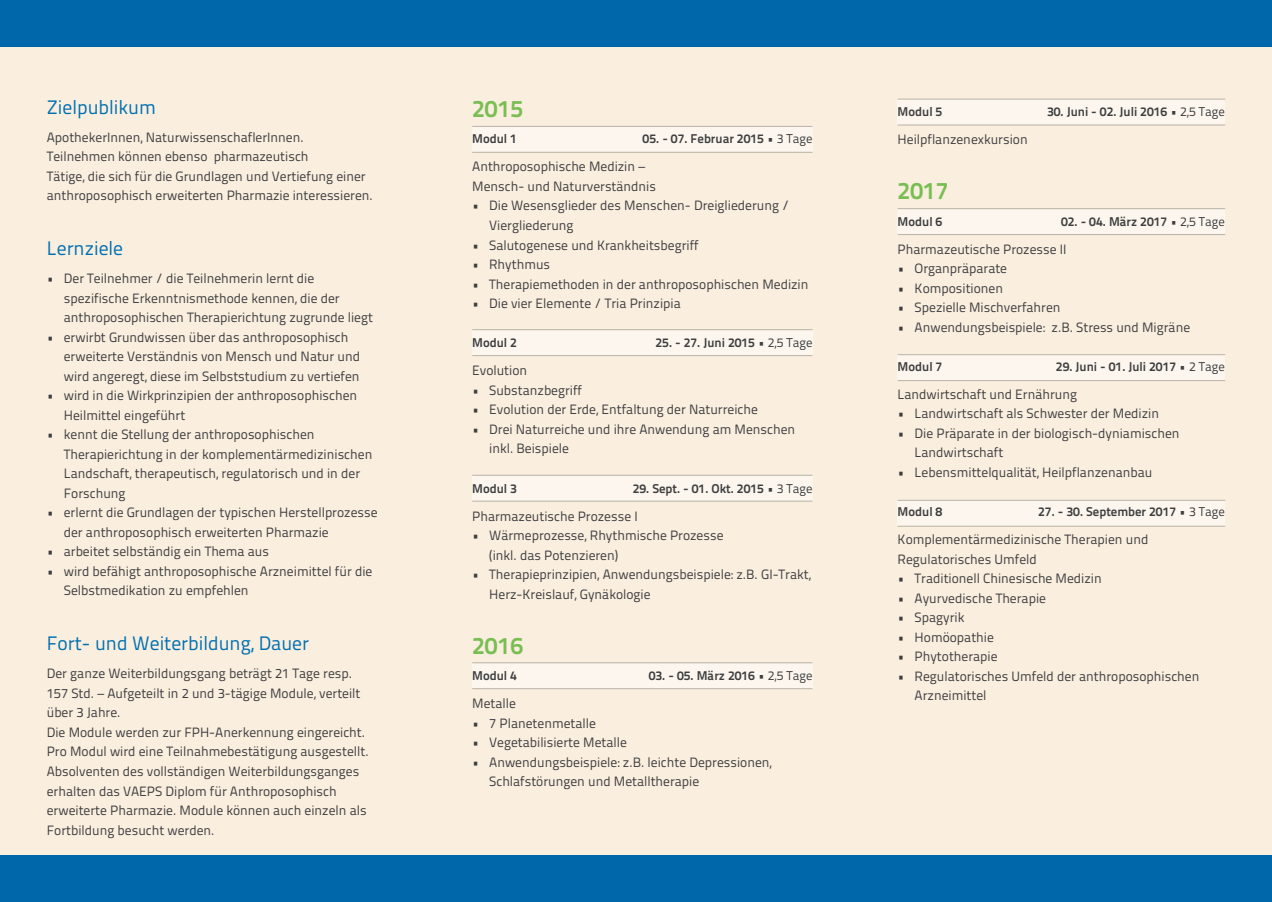
<style>
.page{position:relative;width:1272px;height:902px;background:#fff}
.page>*{position:absolute;margin:0;border:0;box-sizing:border-box;transform-origin:0 0}
.t1{font:24px "Titillium Text 25 L 800 wt";color:#79be52}
.t2{font:19.5px "Titillium Text 25 L 400 wt";color:#0070b1}
.t3{font:13.5px/19.5px "Titillium Text 25 L 400 wt";color:#3e3e3f}
.t4{font:12.75px "Titillium Text 25 L 800 wt";color:#3e3e3f}
.s1{font-family:"Titillium Text 25 L 400 wt"}
</style>
<div class="page">
<div style="left:0;top:0;width:1271px;height:901px;background:#faeedf"></div>
<div style="left:0;top:855px;width:1271px;height:46px;background:#0067aa"></div>
<div style="left:472px;top:126px;width:340px;height:26px;background:#fcf6ee"></div>
<hr style="left:472px;top:152px;width:340px;height:1px;background:#b8b3a6">
<hr style="left:472px;top:126px;width:340px;height:1px;background:#b8b3a6">
<div style="left:472px;top:330px;width:340px;height:25px;background:#fcf6ee"></div>
<hr style="left:472px;top:355px;width:340px;height:1px;background:#b8b3a6">
<hr style="left:472px;top:329px;width:340px;height:1px;background:#b8b3a6">
<div style="left:472px;top:475px;width:340px;height:26px;background:#fcf6ee"></div>
<hr style="left:472px;top:501px;width:340px;height:1px;background:#b8b3a6">
<hr style="left:472px;top:475px;width:340px;height:1px;background:#b8b3a6">
<div style="left:897px;top:209px;width:328px;height:25px;background:#fcf6ee"></div>
<hr style="left:897px;top:234px;width:328px;height:1px;background:#b8b3a6">
<hr style="left:897px;top:208px;width:328px;height:1px;background:#b8b3a6">
<div style="left:897px;top:355px;width:328px;height:25px;background:#fcf6ee"></div>
<hr style="left:897px;top:380px;width:328px;height:1px;background:#b8b3a6">
<hr style="left:897px;top:354px;width:328px;height:1px;background:#b8b3a6">
<div style="left:897px;top:500px;width:328px;height:26px;background:#fcf6ee"></div>
<hr style="left:897px;top:526px;width:328px;height:1px;background:#b8b3a6">
<hr style="left:897px;top:500px;width:328px;height:1px;background:#b8b3a6">
<div style="left:472px;top:663px;width:340px;height:25px;background:#fcf6ee"></div>
<hr style="left:472px;top:688px;width:340px;height:1px;background:#b8b3a6">
<hr style="left:472px;top:662px;width:340px;height:1px;background:#b8b3a6">
<div style="left:897px;top:99px;width:328px;height:26px;background:#fcf6ee"></div>
<hr style="left:897px;top:125px;width:328px;height:1px;background:#b8b3a6">
<hr style="left:897px;top:99px;width:328px;height:1px;background:#b8b3a6">
<div style="left:0;top:0;width:1271px;height:47px;background:#0067aa"></div>
<h2 class="t2" style="left:47px;top:92px;width:111px">Zielpublikum</h2>
<p class="t3" style="left:47px;top:126px;width:328px">ApothekerInnen, NaturwissenschaflerInnen.<br>Teilnehmen können ebenso pharmazeutisch<br>Tätige, die sich für die Grundlagen und Vertiefung einer anthroposophisch erweiterten Pharmazie interessieren.</p>
<h2 class="t2" style="left:47px;top:234px;width:78px">Lernziele</h2>
<p class="t3" style="left:64px;top:268px;width:310px;text-indent:-17px">• Der Teilnehmer / die Teilnehmerin lernt die spezifische Erkenntnismethode kennen, die der anthroposophischen Therapierichtung zugrunde liegt</p>
<p class="t3" style="left:64px;top:326px;width:298px;text-indent:-17px">• erwirbt Grundwissen über das anthroposophisch erweiterte Verständnis von Mensch und Natur und wird angeregt, diese im Selbststudium zu vertiefen</p>
<p class="t3" style="left:64px;top:385px;width:295px;text-indent:-17px">• wird in die Wirkprinzipien der anthroposophischen<br>Heilmittel eingeführt</p>
<p class="t3" style="left:64px;top:424px;width:310px;text-indent:-17px">• kennt die Stellung der anthroposophischen Therapierichtung in der komplementärmedizinischen Landschaft, therapeutisch, regulatorisch und in der Forschung</p>
<p class="t3" style="left:64px;top:502px;width:315px;text-indent:-17px">• erlernt die Grundlagen der typischen Herstellprozesse der anthroposophisch erweiterten Pharmazie</p>
<p class="t3" style="left:47px;top:541px;width:224px">• arbeitet selbständig ein Thema aus</p>
<p class="t3" style="left:64px;top:560px;width:310px;text-indent:-17px">• wird befähigt anthroposophische Arzneimittel für die<br>Selbstmedikation zu empfehlen</p>
<h2 class="t2" style="left:47px;top:629px;width:264px">Fort- und Weiterbildung, Dauer</h2>
<p class="t3" style="left:47px;top:663px;width:323px">Der ganze Weiterbildungsgang beträgt 21 Tage resp.<br>157 Std. – Aufgeteilt in 2 und 3-tägige Module, verteilt über 3 Jahre.<br>Die Module werden zur FPH-Anerkennung eingereicht.<br>Pro Modul wird eine Teilnahmebestätigung ausgestellt.<br>Absolventen des vollständigen Weiterbildungsganges erhalten das VAEPS Diplom für Anthroposophisch erweiterte Pharmazie. Module können auch einzeln als Fortbildung besucht werden.</p>
<h1 class="t1" style="left:472px;top:90px;width:52px">2015</h1>
<p class="t4" style="left:472px;top:129px;width:46px">Modul 1</p>
<p class="t4" style="left:642px;top:129px;width:171px">05. - 07. Februar 2015 <span class="s1">• 3 Tage</span></p>
<p class="t3" style="left:472px;top:156px;width:185px">Anthroposophische Medizin –<br>Mensch- und Naturverständnis</p>
<p class="t3" style="left:489px;top:195px;width:302px;text-indent:-17px">• Die Wesensglieder des Menschen- Dreigliederung /<br>Viergliederung</p>
<p class="t3" style="left:472px;top:234px;width:228px">• Salutogenese und Krankheitsbegriff</p>
<p class="t3" style="left:472px;top:254px;width:79px">• Rhythmus</p>
<p class="t3" style="left:472px;top:273px;width:338px">• Therapiemethoden in der anthroposophischen Medizin</p>
<p class="t3" style="left:472px;top:293px;width:210px">• Die vier Elemente / Tria Prinzipia</p>
<p class="t4" style="left:472px;top:333px;width:46px">Modul 2</p>
<p class="t4" style="left:655px;top:333px;width:158px">25. - 27. Juni 2015 <span class="s1">• 2,5 Tage</span></p>
<p class="t3" style="left:472px;top:360px;width:56px">Evolution</p>
<p class="t3" style="left:472px;top:379px;width:111px">• Substanzbegriff</p>
<p class="t3" style="left:472px;top:399px;width:287px">• Evolution der Erde, Entfaltung der Naturreiche</p>
<p class="t3" style="left:489px;top:418px;width:307px;text-indent:-17px">• Drei Naturreiche und ihre Anwendung am Menschen inkl. Beispiele</p>
<p class="t4" style="left:472px;top:478px;width:46px">Modul 3</p>
<p class="t4" style="left:632px;top:478px;width:181px">29. Sept. - 01. Okt. 2015 <span class="s1">• 3 Tage</span></p>
<p class="t3" style="left:472px;top:505px;width:167px">Pharmazeutische Prozesse I</p>
<p class="t3" style="left:489px;top:525px;width:236px;text-indent:-17px">• Wärmeprozesse, Rhythmische Prozesse (inkl. das Potenzieren)</p>
<p class="t3" style="left:489px;top:564px;width:323px;text-indent:-17px">• Therapieprinzipien, Anwendungsbeispiele: z.B. GI-Trakt,<br>Herz-Kreislauf, Gynäkologie</p>
<h1 class="t1" style="left:472px;top:627px;width:52px">2016</h1>
<p class="t4" style="left:472px;top:666px;width:46px">Modul 4</p>
<p class="t4" style="left:648px;top:666px;width:165px">03. - 05. März 2016 <span class="s1">• 2,5 Tage</span></p>
<p class="t3" style="left:472px;top:693px;width:45px">Metalle</p>
<p class="t3" style="left:472px;top:712px;width:125px">• 7 Planetenmetalle</p>
<p class="t3" style="left:472px;top:732px;width:156px">• Vegetabilisierte Metalle</p>
<p class="t3" style="left:489px;top:751px;width:284px;text-indent:-17px">• Anwendungsbeispiele: z.B. leichte Depressionen,<br>Schlafstörungen und Metalltherapie</p>
<p class="t4" style="left:897px;top:102px;width:46px">Modul 5</p>
<p class="t4" style="left:1046px;top:102px;width:179px">30. Juni - 02. Juli 2016 <span class="s1">• 2,5 Tage</span></p>
<p class="t3" style="left:897px;top:129px;width:132px">Heilpflanzenexkursion</p>
<h1 class="t1" style="left:897px;top:172px;width:52px">2017</h1>
<p class="t4" style="left:897px;top:211px;width:46px">Modul 6</p>
<p class="t4" style="left:1060px;top:211px;width:165px">02. - 04. März 2017 <span class="s1">• 2,5 Tage</span></p>
<p class="t3" style="left:897px;top:238px;width:170px">Pharmazeutische Prozesse II</p>
<p class="t3" style="left:897px;top:258px;width:111px">• Organpräparate</p>
<p class="t3" style="left:897px;top:277px;width:107px">• Kompositionen</p>
<p class="t3" style="left:897px;top:297px;width:164px">• Spezielle Mischverfahren</p>
<p class="t3" style="left:897px;top:316px;width:294px">• Anwendungsbeispiele: z.B. Stress und Migräne</p>
<p class="t4" style="left:897px;top:356px;width:46px">Modul 7</p>
<p class="t4" style="left:1055px;top:356px;width:170px">29. Juni - 01. Juli 2017 <span class="s1">• 2 Tage</span></p>
<p class="t3" style="left:897px;top:383px;width:181px">Landwirtschaft und Ernährung</p>
<p class="t3" style="left:897px;top:403px;width:263px">• Landwirtschaft als Schwester der Medizin</p>
<p class="t3" style="left:914px;top:422px;width:266px;text-indent:-17px">• Die Präparate in der biologisch-dyniamischen<br>Landwirtschaft</p>
<p class="t3" style="left:897px;top:461px;width:256px">• Lebensmittelqualität, Heilpflanzenanbau</p>
<p class="t4" style="left:897px;top:502px;width:46px">Modul 8</p>
<p class="t4" style="left:1038px;top:502px;width:188px">27. - 30. September 2017 <span class="s1">• 3 Tage</span></p>
<p class="t3" style="left:897px;top:529px;width:252px">Komplementärmedizinische Therapien und<br>Regulatorisches Umfeld</p>
<p class="t3" style="left:897px;top:568px;width:206px">• Traditionell Chinesische Medizin</p>
<p class="t3" style="left:897px;top:587px;width:150px">• Ayurvedische Therapie</p>
<p class="t3" style="left:897px;top:607px;width:68px">• Spagyrik</p>
<p class="t3" style="left:897px;top:626px;width:98px">• Homöopathie</p>
<p class="t3" style="left:897px;top:646px;width:101px">• Phytotherapie</p>
<p class="t3" style="left:914px;top:665px;width:286px;text-indent:-17px">• Regulatorisches Umfeld der anthroposophischen<br>Arzneimittel</p>
</div>
